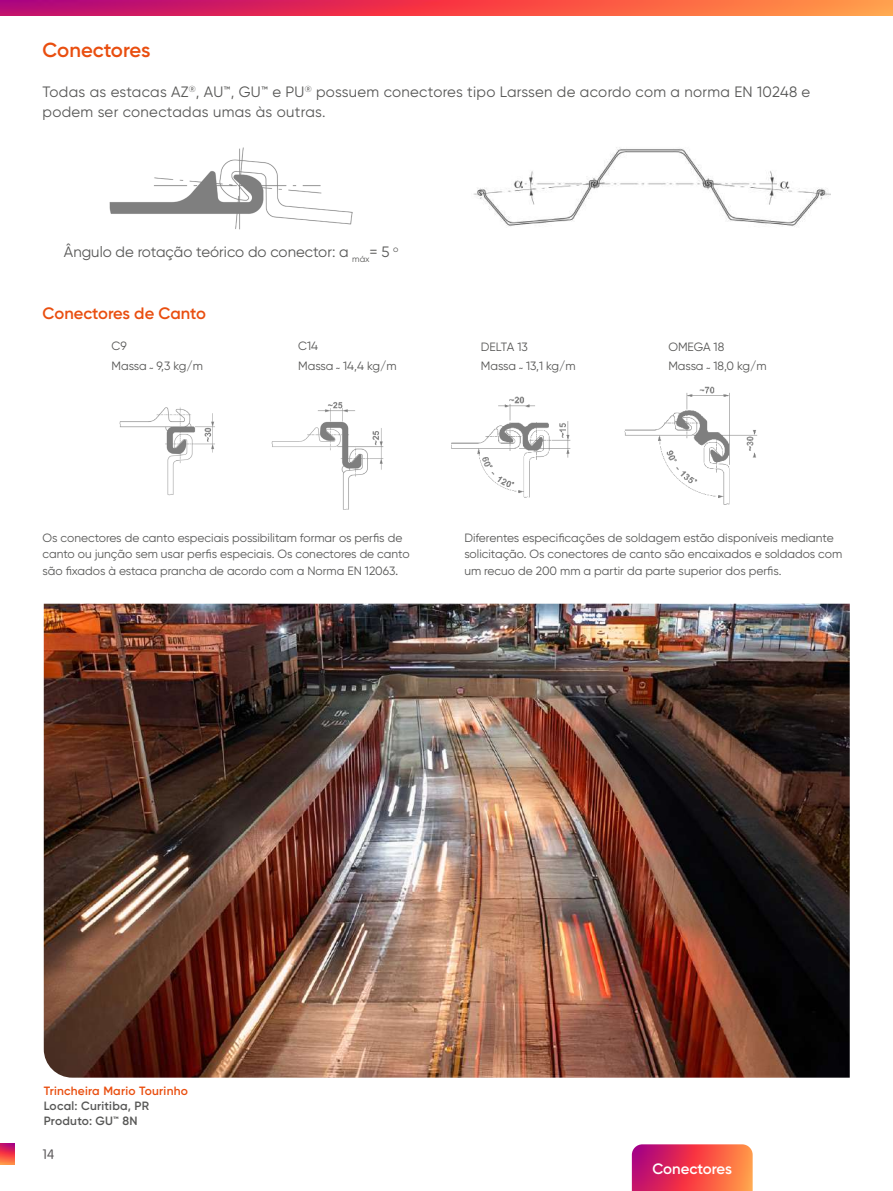
<style>
.page{position:relative;width:893px;height:1191px;background:#fff}
.page>*{position:absolute;margin:0;border:0;box-sizing:border-box;transform-origin:0 0}
.t1{font:600 20.25px "Gilroy";letter-spacing:-.005em;color:#e94e0f}
.t2{font:600 16.5px "Gilroy";letter-spacing:-.005em;color:#e94e0f}
.t3{font:15px/19.5px "Gilroy";letter-spacing:.02em;color:#575756}
.t4{font:15px "Gilroy";color:#575756}
.t5{font:600 15px "Gilroy";letter-spacing:-.005em;color:#fff}
.t6{font:300 13.5px "VAG Rounded Std";color:#5e5b5d}
.t7{font:12px/16.5px "Gilroy";color:#575756}
.t8{font:600 12px/15px "Gilroy";letter-spacing:.02em;color:#575756}
.t9{font:600 12px "Gilroy";letter-spacing:.02em;color:#e94e0f}
.s1{font-family:"Myriad Pro"}
</style>
<div class="page">
<img style="left:0;top:1143px;width:14px;height:21px">
<img style="left:109px;top:147px;width:244px;height:83px">
<img style="left:119px;top:402px;width:265px;height:108px">
<img style="left:451px;top:386px;width:307px;height:119px">
<img style="left:473px;top:147px;width:358px;height:80px">
<img style="left:44px;top:603px;width:806px;height:474px">
<img style="left:0;top:0;width:893px;height:16px">
<img style="left:632px;top:1144px;width:121px;height:47px">
<h1 class="t1" style="left:43px;top:37px;width:109px">Conectores</h1>
<p class="t3" style="left:43px;top:82px;width:769px">Todas as estacas AZ<sup>®</sup>, AU™, GU™ e PU<sup>®</sup> possuem conectores tipo Larssen de acordo com a norma EN 10248 e podem ser conectadas umas às outras.</p>
<p class="t4" style="left:64px;top:242px;width:336px">Ângulo de rotação teórico do conector: a <sub>máx</sub>= 5 <sup>o</sup></p>
<h2 class="t2" style="left:43px;top:303px;width:165px">Conectores de Canto</h2>
<p class="t7" style="left:111px;top:336px;width:37px;line-height:19.5px">C9<br>Massa</p>
<p class="t7" style="left:150px;top:363px;width:5px">˜</p>
<p class="t7" style="left:156px;top:357px;width:48px">9,3 kg/m</p>
<p class="t7" style="left:298px;top:336px;width:37px;line-height:19.5px">C14<br>Massa</p>
<p class="t7" style="left:336px;top:363px;width:5px">˜</p>
<p class="t7" style="left:343px;top:357px;width:55px">14,4 kg/m</p>
<p class="t7" style="left:481px;top:336px;width:48px;line-height:19.5px">DELTA 13<br>Massa</p>
<p class="t7" style="left:519px;top:363px;width:5px">˜</p>
<p class="t7" style="left:526px;top:357px;width:51px">13,1 kg/m</p>
<p class="t7" style="left:668px;top:336px;width:57px;line-height:19.5px">OMEGA 18<br>Massa</p>
<p class="t7" style="left:707px;top:363px;width:5px">˜</p>
<p class="t7" style="left:713px;top:357px;width:55px">18,0 kg/m</p>
<p class="t7" style="left:43px;top:529px;width:369px">Os conectores de canto especiais possibilitam formar os perfis de canto ou junção sem usar perfis especiais. Os conectores de canto são fixados à estaca prancha de acordo com a Norma EN 12063<span class="s1">.</span></p>
<p class="t7" style="left:464px;top:529px;width:379px">Diferentes especificações de soldagem estão disponíveis mediante solicitação. Os conectores de canto são encaixados e soldados com um recuo de 200 mm a partir da parte superior dos perfis.</p>
<p class="t9" style="left:44px;top:1083px;width:146px">Trincheira Mario Tourinho</p>
<p class="t8" style="left:44px;top:1098px;width:107px">Local: Curitiba, PR<br>Produto: GU™ 8N</p>
<p class="t6" style="left:42px;top:1146px;width:13px">14</p>
<p class="t5" style="left:652px;top:1159px;width:81px">Conectores</p>
</div>
